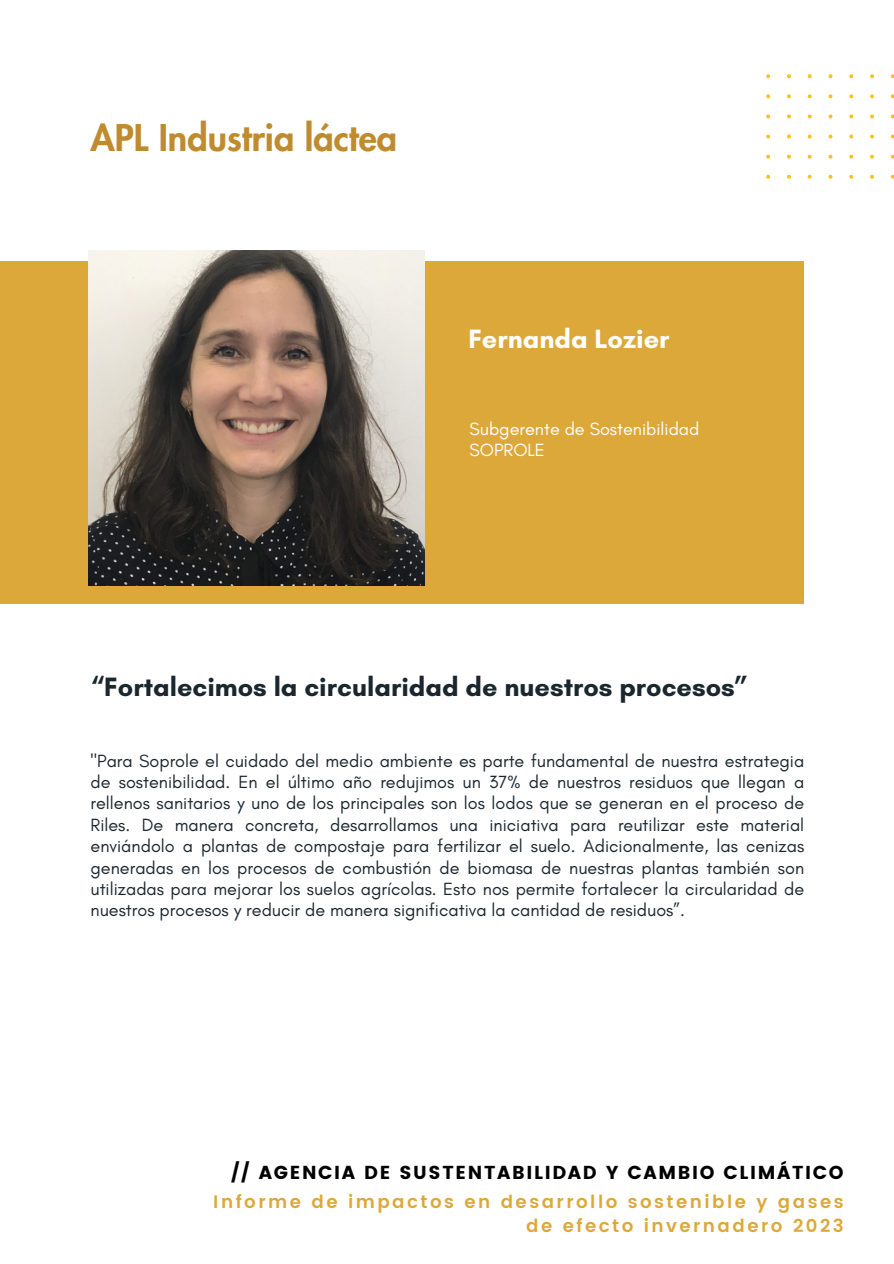
<style>
.page{position:relative;width:894px;height:1264px;background:#fff}
.page>*{position:absolute;margin:0;border:0;box-sizing:border-box;transform-origin:0 0}
.t1{font:800 36px "Futura LT Pro";color:#bf8b2e}
.t2{font:700 27px "Glacial Indifference";color:#1b272f}
.t3{font:700 27px "Glacial Indifference";color:#fff}
.t4{font:18.75px "Poppins";letter-spacing:.09em;color:#000}
.t5{font:18px/21.3px "Glacial Indifference";color:#1b272f;text-align:justify}
.t6{font:600 18px/23.9px "Poppins";letter-spacing:.135em;color:#dda83a;text-align:right}
.t7{font:18px "Glacial Indifference";color:#fff}
</style>
<div class="page">
<div style="left:0;top:261px;width:803px;height:342px;background:#dda83a"></div>
<img style="left:88px;top:250px;width:336px;height:335px">
<svg style="left:766px;top:74px;width:127px;height:105px"></svg>
<h3 class="t1" style="left:90px;top:121px;width:308px">APL Industria láctea</h3>
<h2 class="t3" style="left:468px;top:323px;width:202px">Fernanda Lozier</h2>
<p class="t7" style="left:469px;top:418px;width:231px">Subgerente de Sostenibilidad</p>
<p class="t7" style="left:469px;top:439px;width:77px">SOPROLE</p>
<p class="t2" style="left:90px;top:670px;width:659px">“Fortalecimos la circularidad de nuestros procesos”</p>
<h2 class="t5" style="left:90px;top:749px;width:715px">"Para Soprole el cuidado del medio ambiente es parte fundamental de nuestra estrategia de sostenibilidad. En el último año redujimos un 37% de nuestros residuos que llegan a rellenos sanitarios y uno de los principales son los lodos que se generan en el proceso de Riles. De manera concreta, desarrollamos una iniciativa para reutilizar este material enviándolo a plantas de compostaje para fertilizar el suelo. Adicionalmente, las cenizas generadas en los procesos de combustión de biomasa de nuestras plantas también son utilizadas para mejorar los suelos agrícolas. Esto nos permite fortalecer la circularidad de nuestros procesos y reducir de manera significativa la cantidad de residuos”.</h2>
<p class="t4" style="left:231px;top:1161px;width:614px">// AGENCIA DE SUSTENTABILIDAD Y CAMBIO CLIMÁTICO</p>
<h1 class="t6" style="left:213px;top:1190px;width:631px">Informe de impactos en desarrollo sostenible y gases de efecto invernadero 2023</h1>
</div>
